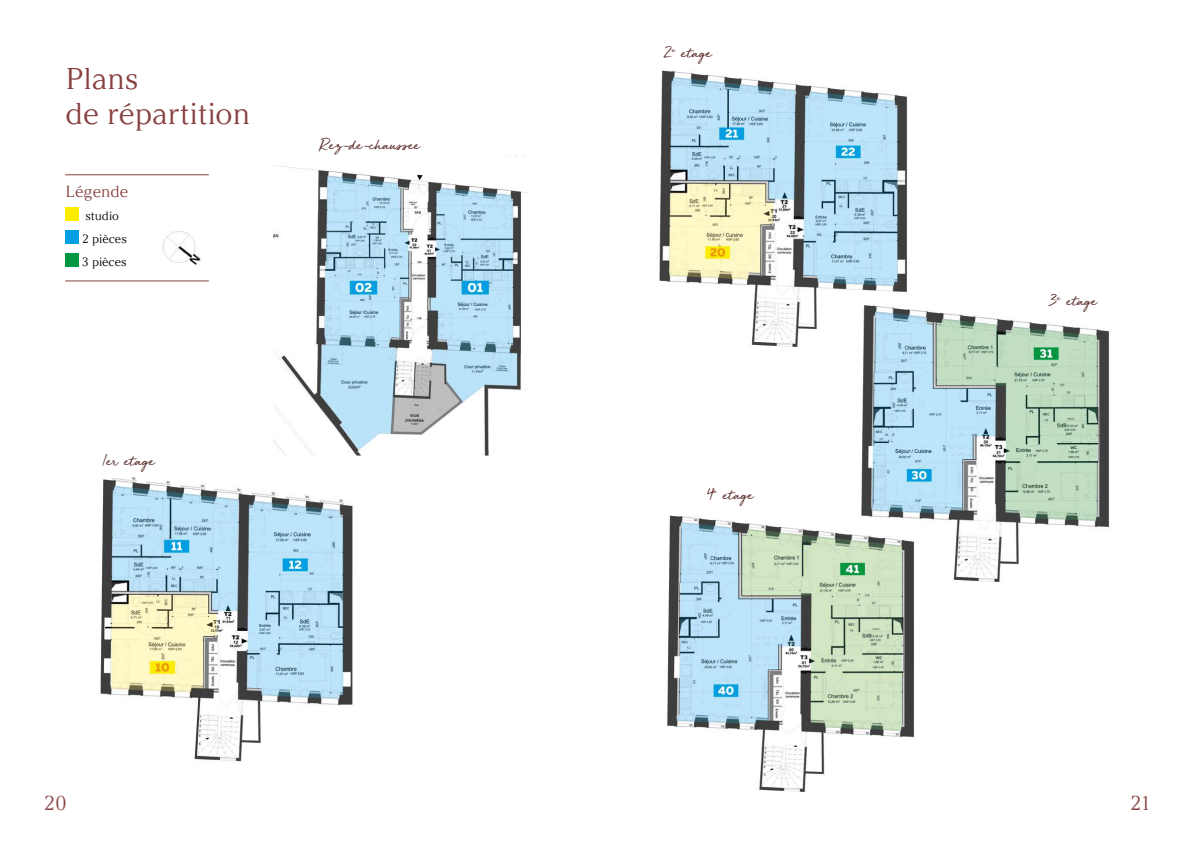
<style>
.page{position:relative;width:1191px;height:842px;background:#fff}
.page>*{position:absolute;margin:0;border:0;box-sizing:border-box;transform-origin:0 0}
.t1{font:30px/35px "Argesta Display";color:#884041}
.t2{font:20px "Argesta Display";color:#884041}
.t3{font:17px "Golden Plains";color:#592b29}
.t4{font:16px "Argesta Display";color:#884041}
.t5{font:12px/23px "Argesta Display";color:#000}
.s1{font-family:"Felt That"}
</style>
<div class="page">
<div style="left:66px;top:207px;width:13px;height:13px;background:#ffed00"></div>
<div style="left:66px;top:230px;width:13px;height:13px;background:#009fe3"></div>
<div style="left:66px;top:253px;width:13px;height:13px;background:#009641"></div>
<img style="left:659px;top:70px;width:249px;height:276px">
<img style="left:835px;top:302px;width:274px;height:279px">
<img style="left:667px;top:495px;width:268px;height:296px">
<img style="left:274px;top:165px;width:253px;height:291px">
<img style="left:100px;top:477px;width:253px;height:285px">
<hr style="left:65px;top:174px;width:144px;height:1px;background:#884041">
<hr style="left:65px;top:280px;width:144px;height:1px;background:#884041">
<img style="left:162px;top:231px;width:40px;height:34px">
<h1 class="t1" style="left:66px;top:61px;width:186px">Plans<br>de répartition</h1>
<p class="t4" style="left:66px;top:182px;width:64px">Légende</p>
<p class="t5" style="left:82px;top:205px;width:46px">studio<br>2 pièces<br>3 pièces</p>
<p class="t3" style="left:320px;top:136px;width:101px">Rez<span class="s1">-</span>de<span class="s1">-</span>chaussee</p>
<p class="t3" style="left:103px;top:452px;width:53px">1er etage</p>
<p class="t3" style="left:663px;top:45px;width:50px">2<sup>e</sup> etage</p>
<p class="t3" style="left:706px;top:486px;width:48px">4<sup>e</sup> etage</p>
<p class="t3" style="left:1049px;top:293px;width:50px">3<sup>e</sup> etage</p>
<p class="t2" style="left:44px;top:791px;width:25px">20</p>
<p class="t2" style="left:1130px;top:791px;width:21px">21</p>
</div>
